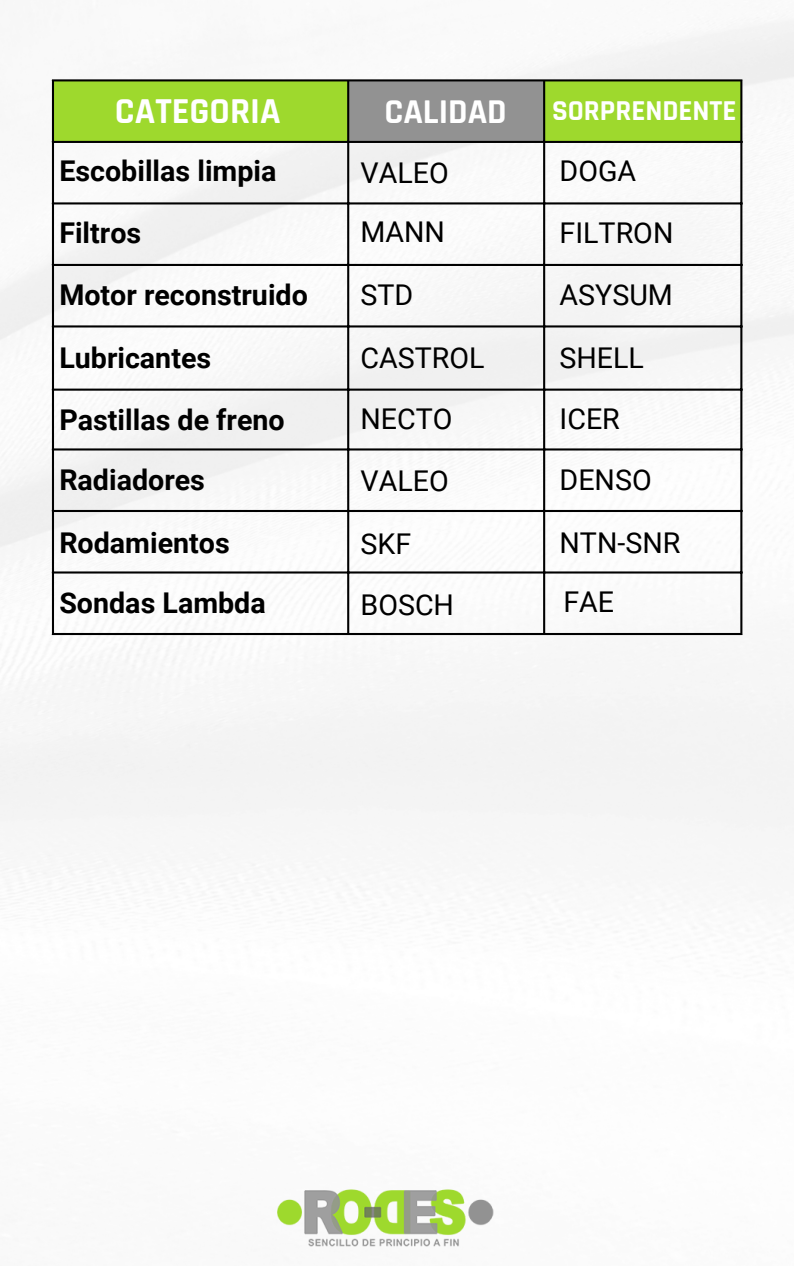
<style>
.page{position:relative;width:794px;height:1266px;background:#fff}
.page>*{position:absolute;margin:0;border:0;box-sizing:border-box;transform-origin:0 0}
.t1{font:700 36.97px "Rajdhani";color:#fff}
.t2{font:700 35.17px "Rajdhani";color:#fff}
.t3{font:700 29.17px "Rajdhani";color:#fff}
.t4{font:700 28.58px "Roboto";color:#000}
.t5{font:28.58px "Roboto";color:#000}
</style>
<div class="page">
<img style="left:0;top:17px;width:793px;height:915px">
<img style="left:277px;top:1189px;width:217px;height:58px">
<div style="left:54px;top:81px;width:686px;height:60px;background:#9ed92d"></div>
<div style="left:348px;top:80px;width:196px;height:62px;background:#929292"></div>
<hr style="left:52px;top:81px;width:2px;height:552px;background:#000">
<hr style="left:347px;top:81px;width:2px;height:552px;background:#000">
<hr style="left:543px;top:81px;width:2px;height:552px;background:#000">
<hr style="left:740px;top:81px;width:2px;height:552px;background:#000">
<hr style="left:52px;top:79px;width:690px;height:2px;background:#000">
<hr style="left:52px;top:141px;width:690px;height:2px;background:#000">
<hr style="left:52px;top:202px;width:690px;height:2px;background:#000">
<hr style="left:52px;top:264px;width:690px;height:2px;background:#000">
<hr style="left:52px;top:325px;width:690px;height:2px;background:#000">
<hr style="left:52px;top:388px;width:690px;height:3px;background:#000">
<hr style="left:52px;top:448px;width:690px;height:2px;background:#000">
<hr style="left:52px;top:510px;width:690px;height:2px;background:#000">
<hr style="left:52px;top:571px;width:690px;height:2px;background:#000">
<hr style="left:52px;top:633px;width:690px;height:2px;background:#000">
<p class="t1" style="left:115px;top:89px;width:167px">CATEGORIA</p>
<p class="t2" style="left:384px;top:90px;width:124px">CALIDAD</p>
<p class="t4" style="left:59px;top:155px;width:218px">Escobillas limpia</p>
<p class="t3" style="left:551px;top:92px;width:186px">SORPRENDENTE</p>
<p class="t5" style="left:360px;top:156px;width:90px">VALEO</p>
<p class="t5" style="left:559px;top:155px;width:78px">DOGA</p>
<p class="t4" style="left:59px;top:217px;width:83px">Filtros</p>
<p class="t5" style="left:360px;top:216px;width:86px">MANN</p>
<p class="t5" style="left:559px;top:216px;width:115px">FILTRON</p>
<p class="t4" style="left:59px;top:279px;width:250px">Motor reconstruido</p>
<p class="t5" style="left:360px;top:279px;width:54px">STD</p>
<p class="t5" style="left:559px;top:279px;width:115px">ASYSUM</p>
<p class="t4" style="left:59px;top:342px;width:153px">Lubricantes</p>
<p class="t5" style="left:360px;top:341px;width:125px">CASTROL</p>
<p class="t5" style="left:559px;top:342px;width:86px">SHELL</p>
<p class="t4" style="left:59px;top:403px;width:227px">Pastillas de freno</p>
<p class="t5" style="left:360px;top:403px;width:93px">NECTO</p>
<p class="t5" style="left:559px;top:403px;width:62px">ICER</p>
<p class="t4" style="left:59px;top:464px;width:147px">Radiadores</p>
<p class="t5" style="left:360px;top:464px;width:90px">VALEO</p>
<p class="t5" style="left:559px;top:463px;width:94px">DENSO</p>
<p class="t4" style="left:59px;top:526px;width:172px">Rodamientos</p>
<p class="t5" style="left:360px;top:527px;width:52px">SKF</p>
<p class="t5" style="left:559px;top:526px;width:122px">NTN-SNR</p>
<p class="t4" style="left:59px;top:586px;width:208px">Sondas Lambda</p>
<p class="t5" style="left:360px;top:588px;width:95px">BOSCH</p>
<p class="t5" style="left:563px;top:586px;width:52px">FAE</p>
</div>
